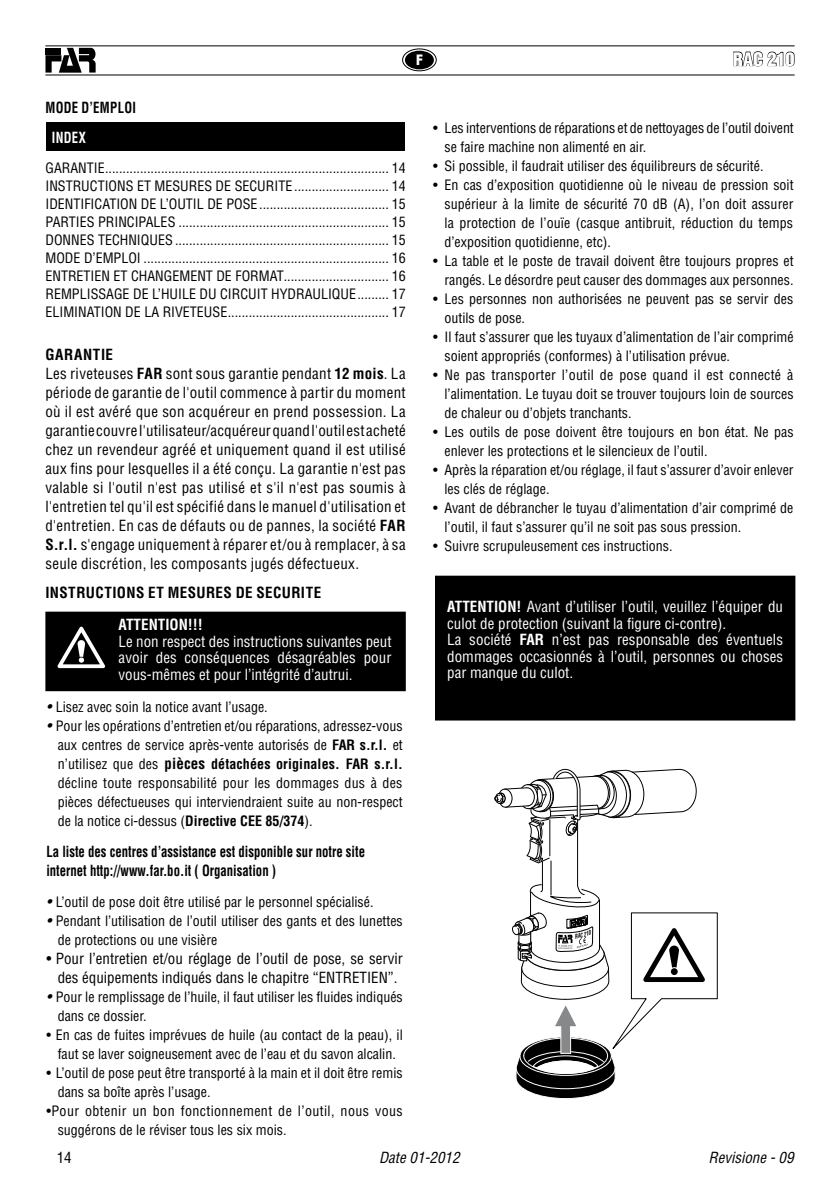
<style>
.page{position:relative;width:840px;height:1191px;background:#fff}
.page>*{position:absolute;margin:0;border:0;box-sizing:border-box;transform-origin:0 0}
.t1{font:900 condensed 18px "Helvetica LT Std";color:#fff}
.t2{font:condensed 15px/19px "Helvetica LT Std";letter-spacing:.02em;color:#000}
.t3{font:condensed 15px/16.4px "Helvetica LT Std";color:#fff;text-align:justify}
.t4{font:condensed 15px/19px "Helvetica LT Std";color:#000;text-align:center}
.t5{font:700 condensed 15px/19px "Helvetica LT Std";color:#000;scale:.85 1}
.t6{font:700 condensed 15px "Helvetica LT Std";letter-spacing:.025em;color:#000}
.t7{font:italic condensed 15px "Helvetica LT Std";color:#000}
.t8{font:700 condensed 15px "Helvetica LT Std";letter-spacing:.025em;color:#000;scale:.85 1}
.t9{font:700 condensed 15px "Helvetica LT Std";color:#fff}
.t10{font:700 condensed 15px "Helvetica LT Std";color:#fff;scale:.85 1}
.t11{font:condensed 14px/19px "Helvetica LT Std";color:#000}
.t12{font:condensed 14px/19px "Helvetica LT Std";letter-spacing:.03em;color:#000}
.t13{font:900 condensed 14px "Helvetica LT Std";color:#fff}
.t14{font:italic 700 condensed 6.2px "Helvetica LT Std";color:#000;scale:.75 1}
.s1{font-weight:700}
.s2{font-style:italic;font-size:15px}
.s3{font-weight:700;font-size:15px}
</style>
<div class="page">
<hr style="left:45px;top:45px;width:749px;height:1px;background:#000">
<hr style="left:45px;top:74px;width:749px;height:1px;background:#000">
<div style="left:406px;top:52px;width:26px;height:16px;background:#000;border-radius:50%"></div>
<div style="left:405px;top:51px;width:28px;height:18px;border:2px solid #000;border-radius:50%"></div>
<div style="left:402px;top:49px;width:34px;height:22px;border:1px solid #000;border-radius:50%"></div>
<svg style="left:732px;top:45px;width:62px;height:30px"></svg>
<svg style="left:45px;top:48px;width:51px;height:25px"></svg>
<div style="left:46px;top:123px;width:358px;height:28px;background:#000"></div>
<div style="left:46px;top:612px;width:358px;height:78px;background:#000"></div>
<div style="left:45px;top:611px;width:360px;height:80px;border:2px solid #000"></div>
<svg style="left:57px;top:626px;width:48px;height:42px"></svg>
<div style="left:436px;top:576px;width:358px;height:143px;background:#000"></div>
<div style="left:435px;top:575px;width:360px;height:145px;border:2px solid #000"></div>
<svg style="left:494px;top:768px;width:223px;height:331px"></svg>
<p class="t13" style="left:416px;top:51px;width:8px">F</p>
<p class="t1" style="left:732px;top:48px;width:63px">RAC 210</p>
<p class="t8" style="left:45px;top:98px;width:108px">MODE D’EMPLOI</p>
<p class="t10" style="left:52px;top:128px;width:42px">INDEX</p>
<p class="t11" style="left:45px;top:159px;width:361px;line-height:18px;text-align:justify">GARANTIE................................................................................. 14<br>INSTRUCTIONS ET MESURES DE SECURITE ........................... 14<br>IDENTIFICATION DE L’OUTIL DE POSE..................................... 15<br>PARTIES PRINCIPALES ............................................................ 15<br>DONNES TECHNIQUES ............................................................. 15<br>MODE D’EMPLOI ...................................................................... 16<br>ENTRETIEN ET CHANGEMENT DE FORMAT.............................. 16<br>REMPLISSAGE DE L’HUILE DU CIRCUIT HYDRAULIQUE......... 17<br>ELIMINATION DE LA RIVETEUSE.............................................. 17</p>
<p class="t2" style="left:45px;top:345px;width:362px"><span class="s1">GARANTIE<br></span>Les riveteuses <span class="s1">FAR</span> sont sous garantie pendant <span class="s1">12 mois</span>. La période de garantie de l'outil commence à partir du moment où il est avéré que son acquéreur en prend possession. La garantie couvre l'utilisateur/acquéreur quand l'outil est acheté chez un revendeur agréé et uniquement quand il est utilisé aux fins pour lesquelles il a été conçu. La garantie n'est pas valable si l'outil n'est pas utilisé et s'il n'est pas soumis à l'entretien tel qu'il est spécifié dans le manuel d'utilisation et d'entretien. En cas de défauts ou de pannes, la société <span class="s1">FAR S.r.l.</span> s'engage uniquement à réparer et/ou à remplacer, à sa seule discrétion, les composants jugés défectueux.</p>
<p class="t6" style="left:45px;top:583px;width:277px">INSTRUCTIONS ET MESURES DE SECURITE</p>
<p class="t9" style="left:118px;top:615px;width:86px">ATTENTION!!!</p>
<p class="t3" style="left:118px;top:633px;width:274px">Le non respect des instructions suivantes peut avoir des conséquences désagréables pour vous-mêmes et pour l’intégrité d’autrui.</p>
<p class="t11" style="left:46px;top:697px;width:223px"><span class="s2">•</span> Lisez avec soin la notice avant l’usage.</p>
<p class="t11" style="left:58px;top:716px;width:346px;text-align:justify;text-indent:-11px"><span class="s2">•</span> Pour les opérations d’entretien et/ou réparations, adressez-vous aux centres de service après-vente autorisés de <span class="s1">FAR s.r.l.</span> et n’utilisez que des <span class="s3">pièces</span> <span class="s1">détachées originales. FAR s.r.l. </span>décline toute responsabilité pour les dommages dus à des pièces défectueuses qui interviendraient suite au non-respect de la notice ci-dessus (<span class="s1">Directive CEE 85/374</span>).</p>
<p class="t5" style="left:46px;top:842px;width:376px">La liste des centres d’assistance est disponible sur notre site internet http://www.far.bo.it ( Organisation )</p>
<p class="t11" style="left:46px;top:892px;width:328px"><span class="s2">•</span> L’outil de pose doit être utilisé par le personnel spécialisé.</p>
<p class="t11" style="left:58px;top:911px;width:346px;text-indent:-11px"><span class="s2">•</span> Pendant l’utilisation de l’outil utiliser des gants et des lunettes de protections ou une visière</p>
<p class="t4" style="left:46px;top:949px;width:357px">• Pour l’entretien et/ou réglage de l’outil de pose, se servir des équipements indiqués dans le chapitre “ENTRETIEN”.</p>
<p class="t11" style="left:58px;top:987px;width:346px;text-indent:-11px"><span class="s2">•</span> Pour le remplissage de l’huile, il faut utiliser les fluides indiqués dans ce dossier.</p>
<p class="t11" style="left:46px;top:1025px;width:358px;text-align:center">• En cas de fuites imprévues de huile (au contact de la peau), il faut se laver soigneusement avec de l’eau et du savon alcalin.</p>
<p class="t11" style="left:58px;top:1063px;width:346px;text-indent:-11px">• L’outil de pose peut être transporté à la main et il doit être remis dans sa boîte après l’usage.</p>
<p class="t12" style="left:58px;top:1101px;width:346px;text-indent:-11px">•Pour obtenir un bon fonctionnement de l’outil, nous vous suggérons de le réviser tous les six mois.</p>
<p class="t11" style="left:444px;top:118px;width:350px;text-indent:-11px">• Les interventions de réparations et de nettoyages de l’outil doivent se faire machine non alimenté en air.</p>
<p class="t11" style="left:433px;top:156px;width:332px">• Si possible, il faudrait utiliser des équilibreurs de sécurité.</p>
<p class="t11" style="left:444px;top:175px;width:350px;text-align:justify;text-indent:-11px">• En cas d’exposition quotidienne où le niveau de pression soit supérieur à la limite de sécurité 70 dB (A), l’on doit assurer la protection de l’ouïe (casque antibruit, réduction du temps d’exposition quotidienne, etc).</p>
<p class="t11" style="left:433px;top:251px;width:362px;text-align:right">• La table et le poste de travail doivent être toujours propres et rangés. Le désordre peut causer des dommages aux personnes.</p>
<p class="t11" style="left:444px;top:289px;width:350px;text-indent:-11px">• Les personnes non authorisées ne peuvent pas se servir des outils de pose.</p>
<p class="t11" style="left:444px;top:327px;width:350px;text-indent:-11px">• Il faut s’assurer que les tuyaux d’alimentation de l’air comprimé soient appropriés (conformes) à l’utilisation prévue.</p>
<p class="t11" style="left:444px;top:365px;width:350px;text-align:justify;text-indent:-11px">• Ne pas transporter l’outil de pose quand il est connecté à l’alimentation. Le tuyau doit se trouver toujours loin de sources de chaleur ou d’objets tranchants.</p>
<p class="t11" style="left:444px;top:422px;width:350px;text-indent:-11px">• Les outils de pose doivent être toujours en bon état. Ne pas enlever les protections et le silencieux de l’outil.</p>
<p class="t11" style="left:444px;top:460px;width:350px;text-indent:-11px">• Après la réparation et/ou réglage, il faut s’assurer d’avoir enlever les clés de réglage.</p>
<p class="t11" style="left:444px;top:498px;width:350px;text-indent:-11px">• Avant de débrancher le tuyau d’alimentation d’air comprimé de l’outil, il faut s’assurer qu’il ne soit pas sous pression.</p>
<p class="t11" style="left:433px;top:536px;width:241px">• Suivre scrupuleusement ces instructions.</p>
<p class="t3" style="left:447px;top:598px;width:337px;text-align:left"><span class="s1">ATTENTION!</span> Avant d’utiliser l’outil, veuillez l’équiper du culot de protection (suivant la figure ci-contre).<br>La société <span class="s1">FAR</span> n’est pas responsable des éventuels dommages occasionnés à l’outil, personnes ou choses par manque du culot.</p>
<p class="t14" style="left:573px;top:933px;width:23px;rotate:-15deg">RAC 210</p>
<p class="t2" style="left:57px;top:1147px;width:16px">14</p>
<p class="t7" style="left:379px;top:1147px;width:82px">Date 01-2012</p>
<p class="t7" style="left:708px;top:1147px;width:86px">Revisione - 09</p>
</div>
